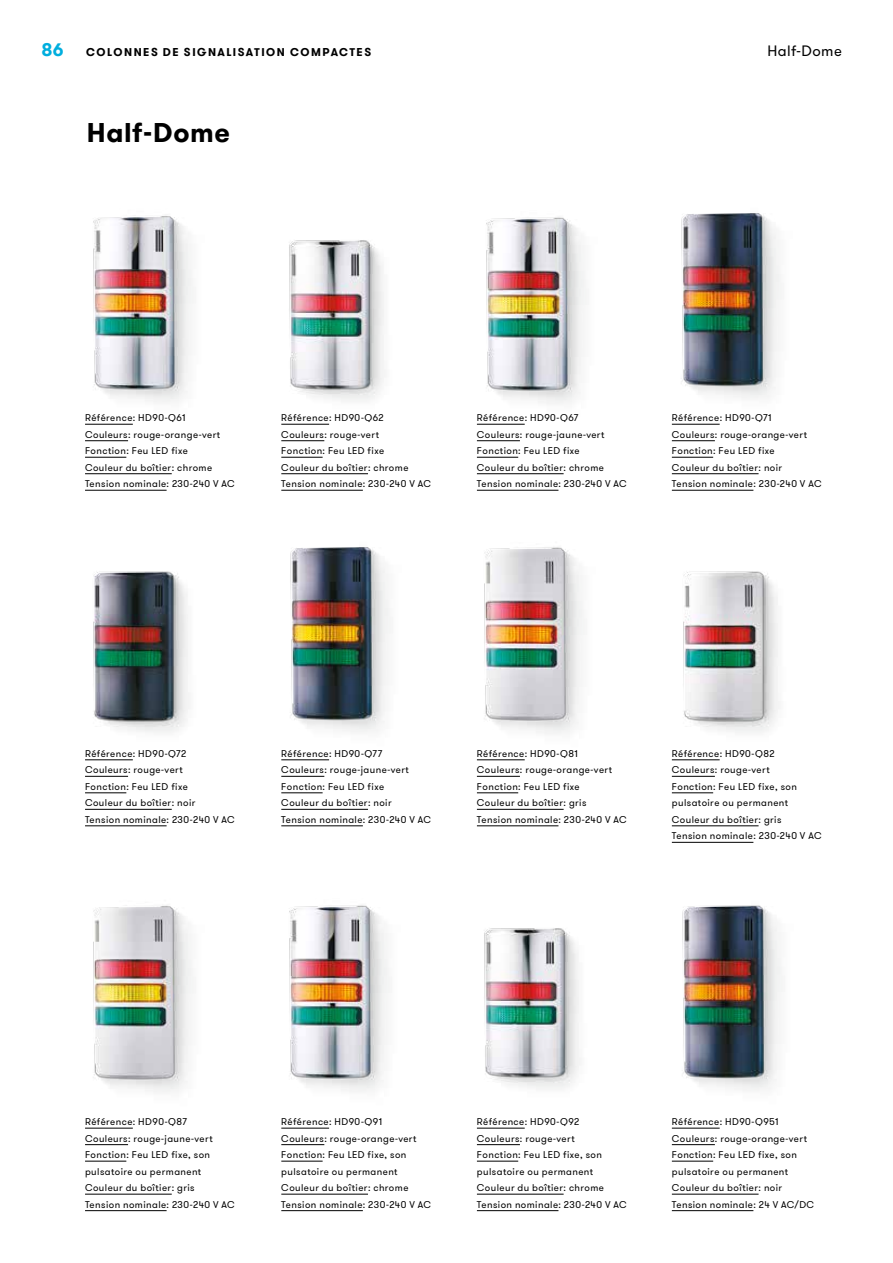
<style>
.page{position:relative;width:893px;height:1263px;background:#fff}
.page>*{position:absolute;margin:0;border:0;box-sizing:border-box;transform-origin:0 0}
.t1{font:700 27px "GT Walsheim Pro";color:#000}
.t2{font:700 18px "GT Walsheim Pro";color:#00aede}
.t3{font:15px "GT Walsheim Pro";letter-spacing:.03em;color:#000}
.t4{font:700 11.25px "GT Walsheim Pro";letter-spacing:.13em;color:#000}
.t5{font:9.75px/16.5px "GT Walsheim Pro";letter-spacing:.045em;color:#000}
</style>
<div class="page">
<img style="left:85px;top:216px;width:108px;height:208px">
<img style="left:289px;top:905px;width:100px;height:187px">
<img style="left:281px;top:240px;width:104px;height:202px">
<img style="left:476px;top:928px;width:104px;height:201px">
<img style="left:85px;top:571px;width:104px;height:206px">
<img style="left:671px;top:213px;width:110px;height:212px">
<img style="left:281px;top:547px;width:109px;height:214px">
<img style="left:476px;top:217px;width:110px;height:208px">
<img style="left:682px;top:905px;width:100px;height:186px">
<img style="left:476px;top:547px;width:108px;height:214px">
<img style="left:671px;top:571px;width:108px;height:206px">
<img style="left:93px;top:905px;width:100px;height:187px">
<hr style="left:85px;top:424px;width:48px;height:1px;background:#000">
<hr style="left:85px;top:440px;width:43px;height:1px;background:#000">
<hr style="left:85px;top:457px;width:41px;height:1px;background:#000">
<hr style="left:85px;top:473px;width:87px;height:1px;background:#000">
<hr style="left:85px;top:490px;width:82px;height:1px;background:#000">
<hr style="left:281px;top:424px;width:48px;height:1px;background:#000">
<hr style="left:281px;top:440px;width:43px;height:1px;background:#000">
<hr style="left:281px;top:457px;width:42px;height:1px;background:#000">
<hr style="left:281px;top:473px;width:87px;height:1px;background:#000">
<hr style="left:281px;top:490px;width:82px;height:1px;background:#000">
<hr style="left:477px;top:424px;width:48px;height:1px;background:#000">
<hr style="left:477px;top:440px;width:43px;height:1px;background:#000">
<hr style="left:477px;top:457px;width:41px;height:1px;background:#000">
<hr style="left:477px;top:473px;width:87px;height:1px;background:#000">
<hr style="left:477px;top:490px;width:81px;height:1px;background:#000">
<hr style="left:672px;top:424px;width:48px;height:1px;background:#000">
<hr style="left:672px;top:440px;width:43px;height:1px;background:#000">
<hr style="left:672px;top:457px;width:41px;height:1px;background:#000">
<hr style="left:672px;top:473px;width:87px;height:1px;background:#000">
<hr style="left:672px;top:490px;width:81px;height:1px;background:#000">
<hr style="left:85px;top:759px;width:48px;height:1px;background:#000">
<hr style="left:85px;top:776px;width:43px;height:1px;background:#000">
<hr style="left:85px;top:792px;width:41px;height:1px;background:#000">
<hr style="left:85px;top:809px;width:87px;height:1px;background:#000">
<hr style="left:85px;top:825px;width:82px;height:1px;background:#000">
<hr style="left:281px;top:759px;width:48px;height:1px;background:#000">
<hr style="left:281px;top:776px;width:43px;height:1px;background:#000">
<hr style="left:281px;top:792px;width:42px;height:1px;background:#000">
<hr style="left:281px;top:809px;width:87px;height:1px;background:#000">
<hr style="left:281px;top:825px;width:82px;height:1px;background:#000">
<hr style="left:477px;top:759px;width:48px;height:1px;background:#000">
<hr style="left:477px;top:776px;width:43px;height:1px;background:#000">
<hr style="left:477px;top:792px;width:41px;height:1px;background:#000">
<hr style="left:477px;top:809px;width:87px;height:1px;background:#000">
<hr style="left:477px;top:825px;width:81px;height:1px;background:#000">
<hr style="left:672px;top:759px;width:48px;height:1px;background:#000">
<hr style="left:672px;top:776px;width:43px;height:1px;background:#000">
<hr style="left:672px;top:792px;width:41px;height:1px;background:#000">
<hr style="left:672px;top:825px;width:87px;height:1px;background:#000">
<hr style="left:672px;top:842px;width:81px;height:1px;background:#000">
<hr style="left:85px;top:1128px;width:48px;height:1px;background:#000">
<hr style="left:85px;top:1144px;width:43px;height:1px;background:#000">
<hr style="left:85px;top:1161px;width:41px;height:1px;background:#000">
<hr style="left:85px;top:1194px;width:87px;height:1px;background:#000">
<hr style="left:85px;top:1210px;width:82px;height:1px;background:#000">
<hr style="left:281px;top:1128px;width:48px;height:1px;background:#000">
<hr style="left:281px;top:1144px;width:43px;height:1px;background:#000">
<hr style="left:281px;top:1161px;width:42px;height:1px;background:#000">
<hr style="left:281px;top:1194px;width:87px;height:1px;background:#000">
<hr style="left:281px;top:1210px;width:82px;height:1px;background:#000">
<hr style="left:477px;top:1128px;width:48px;height:1px;background:#000">
<hr style="left:477px;top:1144px;width:43px;height:1px;background:#000">
<hr style="left:477px;top:1161px;width:41px;height:1px;background:#000">
<hr style="left:477px;top:1194px;width:87px;height:1px;background:#000">
<hr style="left:477px;top:1210px;width:81px;height:1px;background:#000">
<hr style="left:672px;top:1128px;width:48px;height:1px;background:#000">
<hr style="left:672px;top:1144px;width:43px;height:1px;background:#000">
<hr style="left:672px;top:1161px;width:41px;height:1px;background:#000">
<hr style="left:672px;top:1194px;width:87px;height:1px;background:#000">
<hr style="left:672px;top:1210px;width:81px;height:1px;background:#000">
<h2 class="t2" style="left:42px;top:38px;width:24px">86</h2>
<p class="t4" style="left:86px;top:45px;width:286px">COLONNES DE SIGNALISATI ON COMPACTES</p>
<h1 class="t1" style="left:87px;top:114px;width:145px">HALF-DOME</h1>
<h3 class="t3" style="left:767px;top:41px;width:76px">Half-Dome</h3>
<p class="t5" style="left:85px;top:410px;width:151px">Référence: HD90-Q61<br>Couleurs: rouge-orange-vert<br>Fonction: Feu LED fixe<br>Couleur du boîtier: chrome<br>Tension nominale: 230-240 V AC</p>
<p class="t5" style="left:281px;top:410px;width:151px">Référence: HD90-Q62<br>Couleurs: rouge-vert<br>Fonction: Feu LED fixe<br>Couleur du boîtier: chrome<br>Tension nominale: 230-240 V AC</p>
<p class="t5" style="left:477px;top:410px;width:151px">Référence: HD90-Q67<br>Couleurs: rouge-jaune-vert<br>Fonction: Feu LED fixe<br>Couleur du boîtier: chrome<br>Tension nominale: 230-240 V AC</p>
<p class="t5" style="left:672px;top:410px;width:151px">Référence: HD90-Q71<br>Couleurs: rouge-orange-vert<br>Fonction: Feu LED fixe<br>Couleur du boîtier: noir<br>Tension nominale: 230-240 V AC</p>
<p class="t5" style="left:85px;top:745px;width:151px">Référence: HD90-Q72<br>Couleurs: rouge-vert<br>Fonction: Feu LED fixe<br>Couleur du boîtier: noir<br>Tension nominale: 230-240 V AC</p>
<p class="t5" style="left:281px;top:745px;width:151px">Référence: HD90-Q77<br>Couleurs: rouge-jaune-vert<br>Fonction: Feu LED fixe<br>Couleur du boîtier: noir<br>Tension nominale: 230-240 V AC</p>
<p class="t5" style="left:477px;top:745px;width:151px">Référence: HD90-Q81<br>Couleurs: rouge-orange-vert<br>Fonction: Feu LED fixe<br>Couleur du boîtier: gris<br>Tension nominale: 230-240 V AC</p>
<p class="t5" style="left:672px;top:745px;width:151px">Référence: HD90-Q82<br>Couleurs: rouge-vert<br>Fonction: Feu LED fixe, son pulsatoire ou permanent<br>Couleur du boîtier: gris<br>Tension nominale: 230-240 V AC</p>
<p class="t5" style="left:85px;top:1114px;width:151px">Référence: HD90-Q87<br>Couleurs: rouge-jaune-vert<br>Fonction: Feu LED fixe, son pulsatoire ou permanent<br>Couleur du boîtier: gris<br>Tension nominale: 230-240 V AC</p>
<p class="t5" style="left:281px;top:1114px;width:151px">Référence: HD90-Q91<br>Couleurs: rouge-orange-vert<br>Fonction: Feu LED fixe, son pulsatoire ou permanent<br>Couleur du boîtier: chrome<br>Tension nominale: 230-240 V AC</p>
<p class="t5" style="left:477px;top:1114px;width:151px">Référence: HD90-Q92<br>Couleurs: rouge-vert<br>Fonction: Feu LED fixe, son pulsatoire ou permanent<br>Couleur du boîtier: chrome<br>Tension nominale: 230-240 V AC</p>
<p class="t5" style="left:672px;top:1114px;width:144px">Référence: HD90-Q951<br>Couleurs: rouge-orange-vert<br>Fonction: Feu LED fixe, son pulsatoire ou permanent<br>Couleur du boîtier: noir<br>Tension nominale: 24 V AC/DC</p>
</div>
